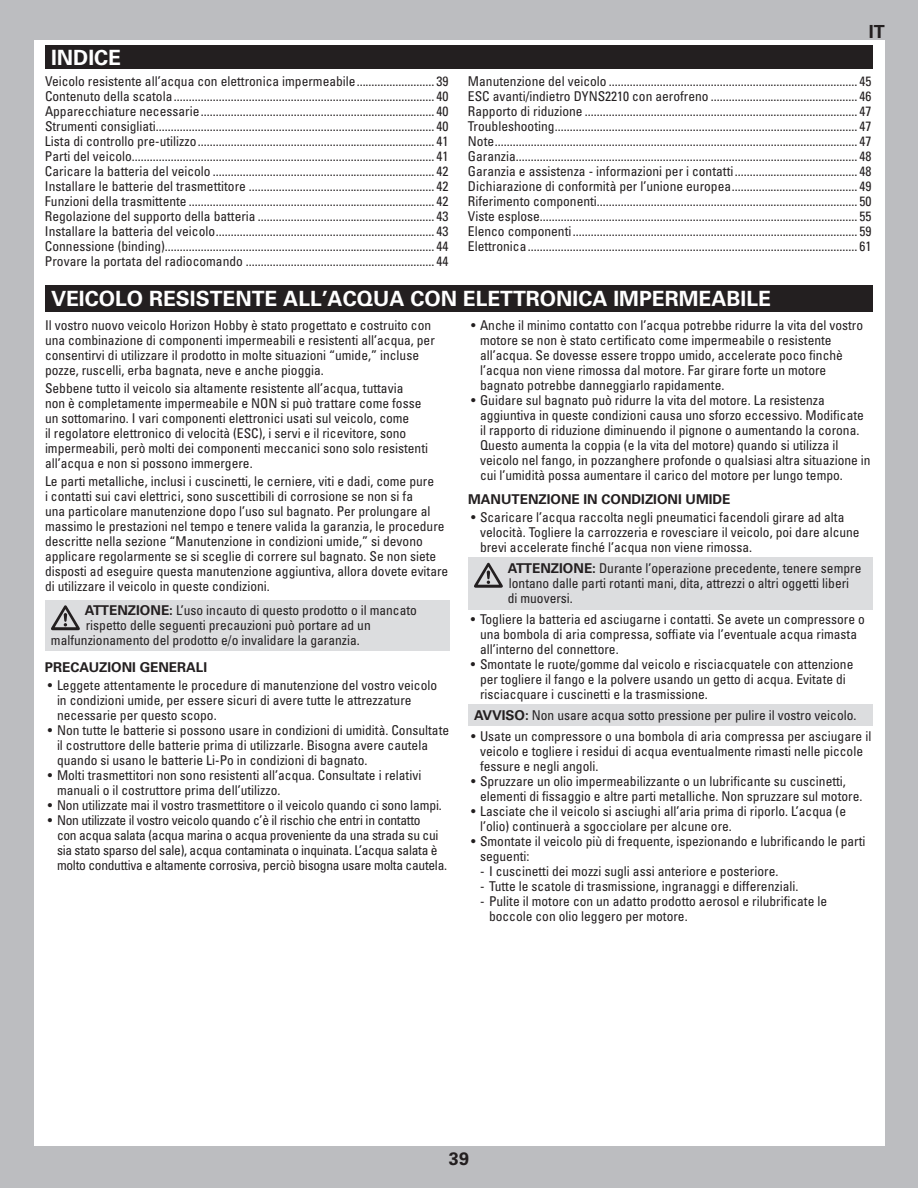
<style>
.page{position:relative;width:918px;height:1188px;background:#bcbdc0}
.page>*{position:absolute;margin:0;border:0;box-sizing:border-box;transform-origin:0 0}
.t1{font:700 21px "Univers LT Std";color:#fff}
.t2{font:700 18px "Univers LT Std";color:#231f20}
.t3{font:condensed 13.5px/15px "Univers LT Std";color:#231f20}
.t4{font:condensed 13.5px/15px "Univers LT Std";letter-spacing:-.02em;color:#231f20}
.t5{font:700 13.5px "Univers LT Std";color:#231f20}
.s1{font-weight:700;font-stretch:normal}
</style>
<div class="page">
<div style="left:35px;top:40px;width:850px;height:1106px;background:#fff"></div>
<div style="left:45px;top:600px;width:405px;height:50px;background:#dcdddf"></div>
<div style="left:468px;top:704px;width:405px;height:22px;background:#dcdddf"></div>
<div style="left:468px;top:557px;width:405px;height:52px;background:#dcdddf"></div>
<svg style="left:51px;top:605px;width:29px;height:25px"></svg>
<svg style="left:474px;top:563px;width:29px;height:25px"></svg>
<div style="left:45px;top:285px;width:828px;height:27px;background:#231f20"></div>
<div style="left:45px;top:45px;width:828px;height:24px;background:#231f20"></div>
<h2 class="t2" style="left:860px;top:21px;width:27px">EN</h2>
<h2 class="t2" style="left:869px;top:21px;width:18px">IT</h2>
<h1 class="t1" style="left:51px;top:45px;width:72px">INDICE</h1>
<p class="t3" style="left:45px;top:74px;width:405px;text-align:justify">Veicolo resistente all’acqua con elettronica impermeabile.......................... 39<br>Contenuto della scatola....................................................................................... 40<br>Apparecchiature necessarie.............................................................................. 40<br>Strumenti consigliati............................................................................................. 40<br>Lista di controllo pre-utilizzo............................................................................... 41<br>Parti del veicolo..................................................................................................... 41<br>Caricare la batteria del veicolo .......................................................................... 42<br>Installare le batterie del trasmettitore .............................................................. 42<br>Funzioni della trasmittente .................................................................................. 42<br>Regolazione del supporto della batteria ........................................................... 43<br>Installare la batteria del veicolo......................................................................... 43<br>Connessione (binding).......................................................................................... 44<br>Provare la portata del radiocomando ............................................................... 44</p>
<p class="t3" style="left:468px;top:74px;width:405px;text-align:justify">Manutenzione del veicolo ................................................................................... 45<br>ESC avanti/indietro DYNS2210 con aerofreno ................................................. 46<br>Rapporto di riduzione ........................................................................................... 47<br>Troubleshooting..................................................................................................... 47<br>Note......................................................................................................................... 47<br>Garanzia.................................................................................................................. 48<br>Garanzia e assistenza - informazioni per i contatti......................................... 48<br>Dichiarazione di conformità per l’unione europea.......................................... 49<br>Riferimento componenti....................................................................................... 50<br>Viste esplose.......................................................................................................... 55<br>Elenco componenti............................................................................................... 59<br>Elettronica.............................................................................................................. 61</p>
<h1 class="t1" style="left:51px;top:286px;width:721px">VEICOLO RESISTENTE ALL’ACQUA CON ELETTRONICA IMPERMEABILE</h1>
<p class="t3" style="left:45px;top:318px;width:391px">Il vostro nuovo veicolo Horizon Hobby è stato progettato e costruito con una combinazione di componenti impermeabili e resistenti all’acqua, per consentirvi di utilizzare il prodotto in molte situazioni “umide,” incluse pozze, ruscelli, erba bagnata, neve e anche pioggia.</p>
<p class="t3" style="left:45px;top:381px;width:385px">Sebbene tutto il veicolo sia altamente resistente all’acqua, tuttavia<br>non è completamente impermeabile e NON si può trattare come fosse un sottomarino. I vari componenti elettronici usati sul veicolo, come<br>il regolatore elettronico di velocità (ESC), i servi e il ricevitore, sono impermeabili, però molti dei componenti meccanici sono solo resistenti all’acqua e non si possono immergere.</p>
<p class="t3" style="left:45px;top:474px;width:405px">Le parti metalliche, inclusi i cuscinetti, le cerniere, viti e dadi, come pure<br>i contatti sui cavi elettrici, sono suscettibili di corrosione se non si fa<br>una particolare manutenzione dopo l’uso sul bagnato. Per prolungare al massimo le prestazioni nel tempo e tenere valida la garanzia, le procedure descritte nella sezione “Manutenzione in condizioni umide,” si devono applicare regolarmente se si sceglie di correre sul bagnato. Se non siete disposti ad eseguire questa manutenzione aggiuntiva, allora dovete evitare di utilizzare il veicolo in queste condizioni.</p>
<p class="t3" style="left:85px;top:603px;width:334px"><span class="s1">ATTENZIONE:</span> L’uso incauto di questo prodotto o il mancato</p>
<p class="t3" style="left:86px;top:618px;width:286px">rispetto delle seguenti precauzioni può portare ad un</p>
<p class="t3" style="left:51px;top:633px;width:310px">malfunzionamento del prodotto e/o invalidare la garanzia.</p>
<p class="t5" style="left:45px;top:660px;width:164px">PRECAUZIONI GENERALI</p>
<p class="t3" style="left:57px;top:678px;width:382px;text-indent:-9px">• Leggete attentamente le procedure di manutenzione del vostro veicolo in condizioni umide, per essere sicuri di avere tutte le attrezzature necessarie per questo scopo.</p>
<p class="t3" style="left:57px;top:723px;width:394px;text-indent:-9px">• Non tutte le batterie si possono usare in condizioni di umidità. Consultate il costruttore delle batterie prima di utilizzarle. Bisogna avere cautela quando si usano le batterie Li-Po in condizioni di bagnato.</p>
<p class="t3" style="left:57px;top:768px;width:366px;text-indent:-9px">• Molti trasmettitori non sono resistenti all’acqua. Consultate i relativi manuali o il costruttore prima dell’utilizzo.</p>
<p class="t3" style="left:48px;top:798px;width:395px">• Non utilizzate mai il vostro trasmettitore o il veicolo quando ci sono lampi.</p>
<p class="t4" style="left:57px;top:813px;width:392px;text-indent:-9px">• Non utilizzate il vostro veicolo quando c’è il rischio che entri in contatto<br>con acqua salata (acqua marina o acqua proveniente da una strada su cui sia stato sparso del sale), acqua contaminata o inquinata. L’acqua salata è molto conduttiva e altamente corrosiva, perciò bisogna usare molta cautela.</p>
<p class="t3" style="left:480px;top:318px;width:385px;text-indent:-9px">• Anche il minimo contatto con l’acqua potrebbe ridurre la vita del vostro motore se non è stato certificato come impermeabile o resistente all’acqua. Se dovesse essere troppo umido, accelerate poco finchè l’acqua non viene rimossa dal motore. Far girare forte un motore bagnato potrebbe danneggiarlo rapidamente.</p>
<p class="t3" style="left:480px;top:393px;width:392px;text-indent:-9px">• Guidare sul bagnato può ridurre la vita del motore. La resistenza aggiuntiva in queste condizioni causa uno sforzo eccessivo. Modificate il rapporto di riduzione diminuendo il pignone o aumentando la corona.<br>Questo aumenta la coppia (e la vita del motore) quando si utilizza il veicolo nel fango, in pozzanghere profonde o qualsiasi altra situazione in cui l’umidità possa aumentare il carico del motore per lungo tempo.</p>
<p class="t5" style="left:468px;top:492px;width:264px">MANUTENZIONE IN CONDIZIONI UMIDE</p>
<p class="t3" style="left:480px;top:510px;width:381px;text-indent:-9px">• Scaricare l’acqua raccolta negli pneumatici facendoli girare ad alta velocità. Togliere la carrozzeria e rovesciare il veicolo, poi dare alcune brevi accelerate finché l’acqua non viene rimossa.</p>
<p class="t3" style="left:508px;top:561px;width:355px"><span class="s1">ATTENZIONE:</span> Durante l’operazione precedente, tenere sempre lontano dalle parti rotanti mani, dita, attrezzi o altri oggetti liberi<br>di muoversi.</p>
<p class="t3" style="left:480px;top:612px;width:386px;text-indent:-9px">• Togliere la batteria ed asciugarne i contatti. Se avete un compressore o una bombola di aria compressa, soffiate via l’eventuale acqua rimasta all’interno del connettore.</p>
<p class="t3" style="left:480px;top:657px;width:375px;text-indent:-9px">• Smontate le ruote/gomme dal veicolo e risciacquatele con attenzione per togliere il fango e la polvere usando un getto di acqua. Evitate di risciacquare i cuscinetti e la trasmissione.</p>
<p class="t3" style="left:474px;top:708px;width:384px"><span class="s1">AVVISO:</span> Non usare acqua sotto pressione per pulire il vostro veicolo.</p>
<p class="t3" style="left:480px;top:729px;width:393px;text-indent:-9px">• Usate un compressore o una bombola di aria compressa per asciugare il veicolo e togliere i residui di acqua eventualmente rimasti nelle piccole fessure e negli angoli.</p>
<p class="t3" style="left:480px;top:774px;width:384px;text-indent:-9px">• Spruzzare un olio impermeabilizzante o un lubrificante su cuscinetti, elementi di fissaggio e altre parti metalliche. Non spruzzare sul motore.</p>
<p class="t3" style="left:480px;top:804px;width:368px;text-indent:-9px">• Lasciate che il veicolo si asciughi all’aria prima di riporlo. L’acqua (e l’olio) continuerà a sgocciolare per alcune ore.</p>
<p class="t3" style="left:480px;top:834px;width:387px;text-indent:-9px">• Smontate il veicolo più di frequente, ispezionando e lubrificando le parti seguenti:</p>
<p class="t3" style="left:480px;top:864px;width:300px">- I cuscinetti dei mozzi sugli assi anteriore e posteriore.</p>
<p class="t3" style="left:480px;top:879px;width:320px">- Tutte le scatole di trasmissione, ingranaggi e differenziali.</p>
<p class="t3" style="left:489px;top:894px;width:340px;text-indent:-9px">- Pulite il motore con un adatto prodotto aerosol e rilubrificate le boccole con olio leggero per motore.</p>
<h2 class="t2" style="left:449px;top:1148px;width:22px">39</h2>
</div>
